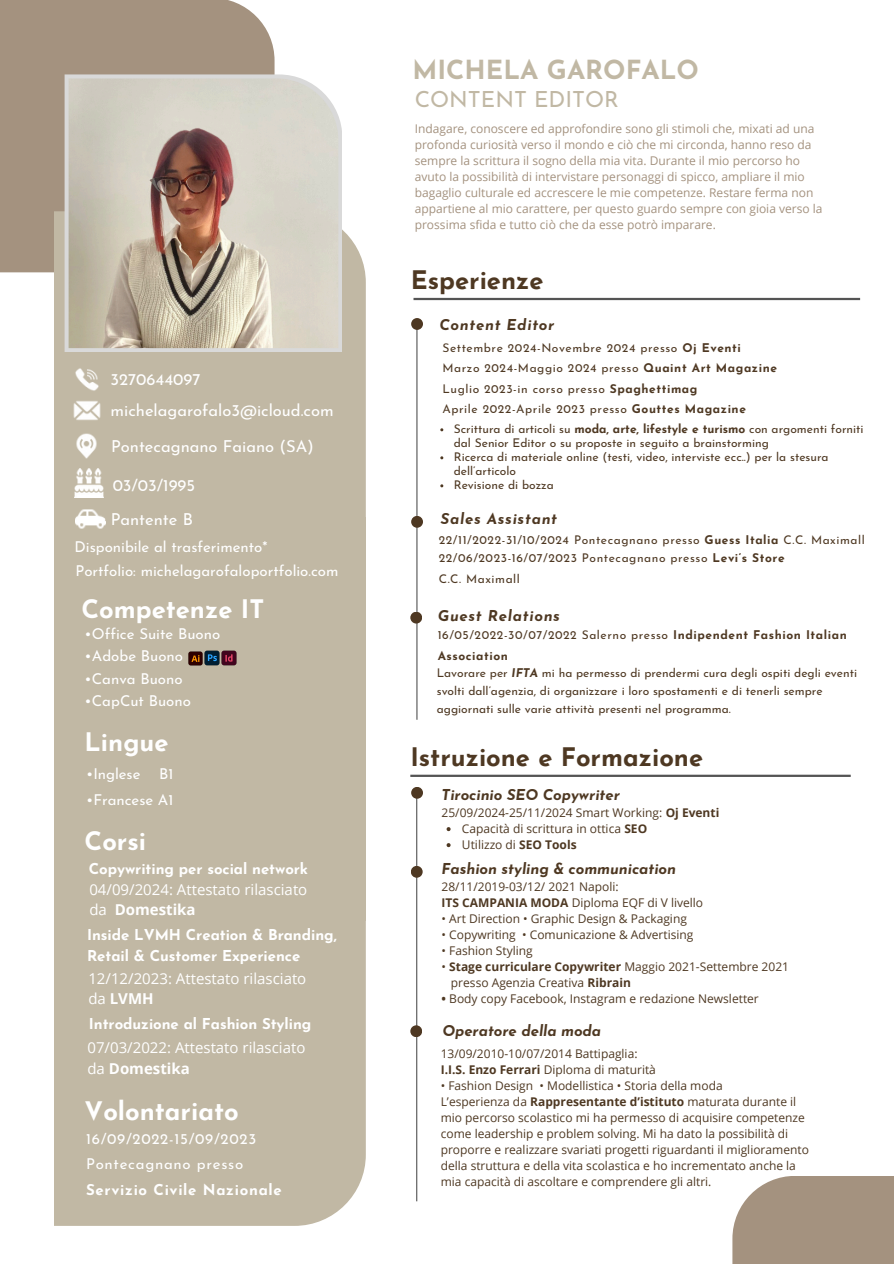
<style>
.page{position:relative;width:894px;height:1264px;background:#fff}
.page>*{position:absolute;margin:0;border:0;box-sizing:border-box;transform-origin:0 0}
.t1{font:700 26.25px "Josefin Sans";color:#c1b8a4}
.t2{font:700 25.5px "Josefin Sans";color:#fff}
.t3{font:700 25.5px "Josefin Sans";color:#4e3822}
.t4{font:22.2px "Josefin Sans";color:#c1b8a4}
.t5{font:16.5px "Josefin Sans";color:#fff}
.t6{font:15px "Josefin Sans";color:#fff}
.t7{font:15px/20.2px "Open Sans";color:#fff}
.t8{font:700 15px/20.2px "Josefin Sans";letter-spacing:-.005em;color:#fff}
.t9{font:italic 700 15px "Josefin Sans";letter-spacing:-.005em;color:#4e3822}
.t10{font:15px/25.8px "Josefin Sans";letter-spacing:.045em;color:#fff}
.t11{font:italic 700 15px "Josefin Sans";letter-spacing:.045em;color:#4e3822}
.t12{font:12px/16px "Open Sans";color:#4e3822}
.t13{font:12px/16px "Open Sans";color:#a4927f}
.t14{font:12px/18px "Josefin Sans";color:#4e3822}
.t15{font:12px "Josefin Sans";letter-spacing:.045em;color:#4e3822}
.t16{font:700 12px "Open Sans";color:#4e3822}
.t17{font:700 12px/21px "Josefin Sans";letter-spacing:.045em;color:#4e3822}
.s1{font-weight:700}
.s2{font-weight:400}
.s3{font-weight:700;font-style:italic}
</style>
<div class="page">
<div style="left:0;top:0;width:274px;height:272px;background:#a4927f"></div>
<div style="left:54px;top:518px;width:312px;height:403px;background:#c1b8a4"></div>
<div style="left:54px;top:211px;width:312px;height:307px;background:#c1b8a4"></div>
<svg style="left:65px;top:74px;width:277px;height:278px;background:#dad9d8"></svg>
<img style="left:69px;top:78px;width:269px;height:270px">
<div style="left:54px;top:921px;width:312px;height:304px;background:#c1b8a4"></div>
<hr style="left:413px;top:298px;width:446px;height:2px;background:#545454">
<hr style="left:416px;top:319px;width:1px;height:400px;background:#545454">
<svg style="left:411px;top:318px;width:12px;height:12px"></svg>
<div style="left:413px;top:320px;width:8px;height:8px;background:#4e3822;border-radius:50%"></div>
<hr style="left:416px;top:789px;width:1px;height:412px;background:#545454">
<div style="left:732px;top:1175px;width:161px;height:88px;background:#a4927f"></div>
<img style="left:75px;top:367px;width:25px;height:25px">
<img style="left:71px;top:394px;width:32px;height:32px">
<img style="left:73px;top:431px;width:28px;height:28px">
<img style="left:74px;top:468px;width:30px;height:30px">
<img style="left:75px;top:504px;width:31px;height:25px">
<div style="left:411px;top:516px;width:12px;height:11px;background:#4e3822;border-radius:50%"></div>
<svg style="left:410px;top:1025px;width:12px;height:12px"></svg>
<div style="left:412px;top:1027px;width:8px;height:8px;background:#4e3822;border-radius:50%"></div>
<svg style="left:410px;top:611px;width:12px;height:12px"></svg>
<div style="left:412px;top:613px;width:8px;height:8px;background:#4e3822;border-radius:50%"></div>
<img style="left:188px;top:650px;width:31px;height:16px">
<img style="left:219px;top:650px;width:18px;height:16px">
<div style="left:410px;top:865px;width:12px;height:12px;background:#4e3822;border-radius:50%"></div>
<hr style="left:410px;top:774px;width:440px;height:3px;background:#545454">
<svg style="left:446px;top:827px;width:4px;height:4px"></svg>
<svg style="left:446px;top:843px;width:4px;height:4px"></svg>
<div style="left:411px;top:787px;width:12px;height:11px;background:#4e3822;border-radius:50%"></div>
<h5 class="t5" style="left:110px;top:372px;width:91px">3270644097</h5>
<h5 class="t5" style="left:110px;top:403px;width:224px">michelagarofalo3@icloud.com</h5>
<h5 class="t5" style="left:111px;top:439px;width:204px">Pontecagnano Faiano (SA)</h5>
<h5 class="t5" style="left:113px;top:478px;width:84px">03/03/1995</h5>
<h5 class="t5" style="left:111px;top:513px;width:84px">Pantente B</h5>
<h5 class="t6" style="left:74px;top:541px;width:194px">Disponibile al trasferimento*</h5>
<h5 class="t6" style="left:75px;top:565px;width:264px">Portfolio: michelagarofaloportfolio.com</h5>
<h2 class="t2" style="left:81px;top:598px;width:184px">Competenze IT</h2>
<h5 class="t6" style="left:85px;top:627px;width:137px">•Office Suite Buono</h5>
<h5 class="t6" style="left:85px;top:650px;width:100px">•Adobe Buono</h5>
<h5 class="t6" style="left:85px;top:672px;width:99px">•Canva Buono</h5>
<h5 class="t6" style="left:85px;top:695px;width:108px">•CapCut Buono</h5>
<h2 class="t2" style="left:85px;top:731px;width:85px">Lingue</h2>
<h5 class="t6" style="left:86px;top:767px;width:89px">•Inglese B1</h5>
<h5 class="t6" style="left:86px;top:793px;width:89px">•Francese A1</h5>
<p class="t2" style="left:85px;top:830px;width:63px">Corsi</p>
<h4 class="t8" style="left:89px;top:860px;width:221px">Copywriting per social network</h4>
<h5 class="t7" style="left:89px;top:879px;width:219px">04/09/2024: Attestato rilasciato da <span class="s1">Domestika</span></h5>
<h4 class="t8" style="left:87px;top:926px;width:251px">Inside LVMH Creation &amp; Branding,<br>Retail &amp; Customer Experience</h4>
<h5 class="t7" style="left:88px;top:968px;width:219px">12/12/2023: Attestato rilasciato da <span class="s1">LVMH</span></h5>
<h4 class="t8" style="left:89px;top:1015px;width:224px">Introduzione al Fashion Styling</h4>
<h5 class="t7" style="left:87px;top:1037px;width:219px">07/03/2022: Attestato rilasciato da <span class="s1">Domestika</span></h5>
<h2 class="t2" style="left:85px;top:1100px;width:155px">Volontariato</h2>
<h5 class="t10" style="left:86px;top:1126px;width:197px">16/09/2022-15/09/2023<br>Pontecagnano presso<br><span class="s1">Servizio Civile Nazionale</span></h5>
<h1 class="t1" style="left:412px;top:60px;width:288px">MICHELA GAROFALO</h1>
<h3 class="t4" style="left:414px;top:91px;width:205px">CONTENT EDITOR</h3>
<h2 class="t13" style="left:414px;top:120px;width:409px">Indagare, conoscere ed approfondire sono gli stimoli che, mixati ad una profonda curiosità verso il mondo e ciò che mi circonda, hanno reso da sempre la scrittura il sogno della mia vita. Durante il mio percorso ho avuto la possibilità di intervistare personaggi di spicco, ampliare il mio bagaglio culturale ed accrescere le mie competenze. Restare ferma non appartiene al mio carattere, per questo guardo sempre con gioia verso la prossima sfida e tutto ciò che da esse potrò imparare.</h2>
<h2 class="t3" style="left:410px;top:270px;width:134px">Esperienze</h2>
<h4 class="t11" style="left:439px;top:318px;width:117px">Content Editor</h4>
<p class="t15" style="left:442px;top:343px;width:300px">Settembre 2024-Novembre 2024 presso <span class="s1">Oj Eventi</span></p>
<p class="t15" style="left:442px;top:363px;width:336px">Marzo 2024-Maggio 2024 presso <span class="s1">Quaint Art Magazine</span></p>
<p class="t15" style="left:442px;top:383px;width:256px">Luglio 2023-in corso presso <span class="s1">Spaghettimag</span></p>
<p class="t15" style="left:442px;top:404px;width:305px">Aprile 2022-Aprile 2023 presso <span class="s1">Gouttes Magazine</span></p>
<p class="t14" style="left:453px;top:423px;width:411px;line-height:14px">Scrittura di articoli su <span class="s1">moda, arte, lifestyle e turismo</span> con argomenti forniti dal Senior Editor o su proposte in seguito a brainstorming</p>
<p class="t14" style="left:453px;top:451px;width:376px;line-height:14px">Ricerca di materiale online (testi, video, interviste ecc..) per la stesura dell’articolo</p>
<p class="t14" style="left:453px;top:477px;width:102px">Revisione di bozza</p>
<h4 class="t11" style="left:440px;top:512px;width:118px">Sales Assistant</h4>
<p class="t15" style="left:438px;top:535px;width:427px">22/11/2022-31/10/2024 Pontecagnano presso <span class="s1">Guess Italia</span> C.C. Maximall</p>
<p class="t15" style="left:438px;top:553px;width:347px">22/06/2023-16/07/2023 Pontecagnano presso <span class="s1">Levi’s Store</span></p>
<p class="t15" style="left:438px;top:574px;width:83px">C.C. Maximall</p>
<h4 class="t11" style="left:437px;top:609px;width:124px">Guest Relations</h4>
<p class="t17" style="left:437px;top:625px;width:410px"><span class="s2">16/05/2022-30/07/2022 Salerno presso</span> Indipendent Fashion Italian<br>Association</p>
<p class="t14" style="left:436px;top:664px;width:421px">Lavorare per <span class="s3">IFTA</span> mi ha permesso di prendermi cura degli ospiti degli eventi svolti dall’agenzia, di organizzare i loro spostamenti e di tenerli sempre aggiornati sulle varie attività presenti nel programma.</p>
<h2 class="t3" style="left:410px;top:746px;width:294px">Istruzione e Formazione</h2>
<h4 class="t9" style="left:441px;top:788px;width:180px">Tirocinio SEO Copywriter</h4>
<p class="t12" style="left:441px;top:804px;width:279px">25/09/2024-25/11/2024 Smart Working: <span class="s1">Oj Eventi</span></p>
<p class="t12" style="left:462px;top:820px;width:187px">Capacità di scrittura in ottica <span class="s1">SEO</span></p>
<p class="t12" style="left:462px;top:836px;width:116px">Utilizzo di <span class="s1">SEO Tools</span></p>
<h4 class="t9" style="left:441px;top:863px;width:236px">Fashion styling &amp; communication</h4>
<p class="t12" style="left:441px;top:878px;width:178px">28/11/2019-03/12/ 2021 Napoli:</p>
<p class="t12" style="left:441px;top:894px;width:263px"><span class="s1">ITS CAMPANIA MODA</span> Diploma EQF di V livello</p>
<p class="t12" style="left:441px;top:910px;width:247px">• Art Direction • Graphic Design &amp; Packaging</p>
<p class="t12" style="left:441px;top:926px;width:253px">• Copywriting • Comunicazione &amp; Advertising</p>
<p class="t12" style="left:441px;top:942px;width:93px">• Fashion Styling</p>
<p class="t16" style="left:441px;top:958px;width:349px"><span class="s2">•</span> Stage curriculare Copywriter <span class="s2">Maggio 2021-Settembre 2021</span></p>
<p class="t12" style="left:451px;top:974px;width:181px">presso Agenzia Creativa <span class="s1">Ribrain</span></p>
<p class="t12" style="left:441px;top:990px;width:319px"><span class="s1">•</span> Body copy Facebook, Instagram e redazione Newsletter</p>
<h4 class="t9" style="left:442px;top:1024px;width:160px">Operatore della moda</h4>
<p class="t12" style="left:440px;top:1045px;width:198px">13/09/2010-10/07/2014 Battipaglia:</p>
<p class="t16" style="left:440px;top:1061px;width:217px">I.I.S. Enzo Ferrari <span class="s2">Diploma di maturità</span></p>
<p class="t12" style="left:440px;top:1077px;width:283px">• Fashion Design • Modellistica • Storia della moda</p>
<p class="t12" style="left:440px;top:1093px;width:369px">L’esperienza da <span class="s1">Rappresentante d’istituto</span> maturata durante il mio percorso scolastico mi ha permesso di acquisire competenze come leadership e problem solving. Mi ha dato la possibilità di proporre e realizzare svariati progetti riguardanti il miglioramento della struttura e della vita scolastica e ho incrementato anche la mia capacità di ascoltare e comprendere gli altri.</p>
</div>
